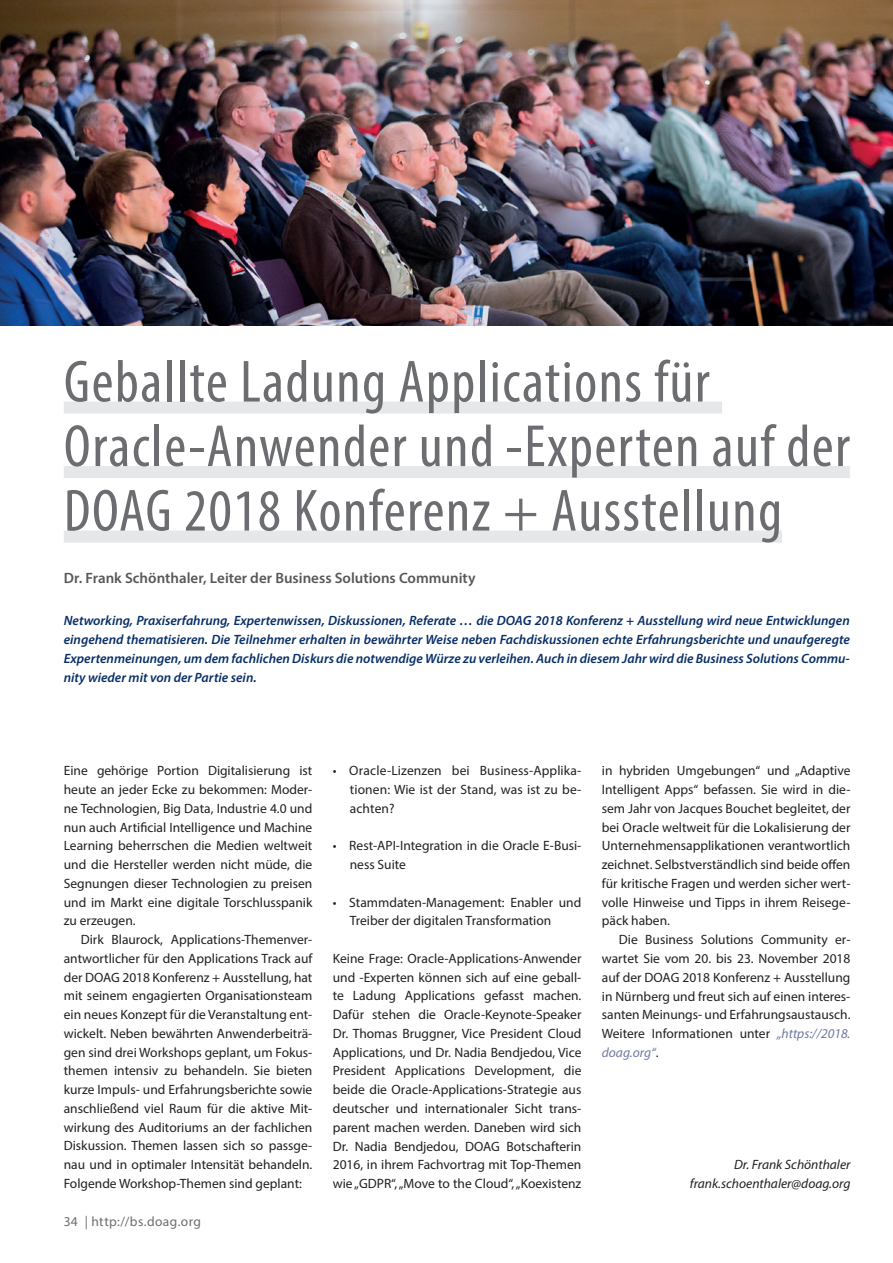
<style>
.page{position:relative;width:893px;height:1263px;background:#fff}
.page>*{position:absolute;margin:0;border:0;box-sizing:border-box;transform-origin:0 0}
.t1{font:condensed 60px/64.5px "Myriad Pro";letter-spacing:.025em;color:#6c6d70}
.t2{font:600 15px "Myriad Pro";color:#57585a}
.t3{font:13.5px/18.8px "Myriad Pro";color:#231f20;text-align:justify}
.t4{font:italic 600 13.5px/18.8px "Myriad Pro";color:#072e66;text-align:justify}
.t5{font:italic 13.5px/18.8px "Myriad Pro";color:#231f20;text-align:right}
.t6{font:13.5px "Myriad Pro";letter-spacing:.03em;color:#6c6d70}
.s1{font-style:italic;color:#6f79a1}
</style>
<div class="page">
<div style="left:64px;top:402px;width:658px;height:12px;background:#e6e7e9"></div>
<div style="left:64px;top:466px;width:786px;height:12px;background:#e6e7e9"></div>
<div style="left:64px;top:531px;width:718px;height:12px;background:#e6e7e9"></div>
<img style="left:0;top:0;width:893px;height:325px">
<h1 class="t1" style="left:64px;top:349px;width:788px">Geballte Ladung Applications für<br>Oracle-Anwender und -Experten auf der<br>DOAG 2018 Konferenz + Ausstellung</h1>
<p class="t2" style="left:64px;top:568px;width:413px">Dr. Frank Schönthaler, Leiter der Business Solutions Community</p>
<p class="t4" style="left:64px;top:611px;width:788px">Networking, Praxiserfahrung, Expertenwissen, Diskussionen, Referate … die DOAG 2018 Konferenz + Ausstellung wird neue Entwicklungen eingehend thematisieren. Die Teilnehmer erhalten in bewährter Weise neben Fachdiskussionen echte Erfahrungsberichte und unaufgeregte Expertenmeinungen, um dem fachlichen Diskurs die notwendige Würze zu verleihen. Auch in diesem Jahr wird die Business Solutions Commu&shy;nity wieder mit von der Partie sein.</p>
<p class="t3" style="left:64px;top:761px;width:250px">Eine gehörige Portion Digitalisierung ist heute an jeder Ecke zu bekommen: Moder&shy;ne Technologien, Big Data, Industrie 4.0 und nun auch Artificial Intelligence und Machine Learning beherrschen die Medien weltweit und die Hersteller werden nicht müde, die Segnungen dieser Technologien zu preisen und im Markt eine digitale Torschlusspanik zu erzeugen.</p>
<p class="t3" style="left:64px;top:930px;width:250px;text-indent:17px">Dirk Blaurock, Applications-Themenver&shy;antwortlicher für den Applications Track auf der DOAG 2018 Konferenz + Ausstellung, hat mit seinem engagierten Organisationsteam ein neues Konzept für die Veranstaltung ent&shy;wickelt. Neben bewährten Anwenderbeiträ&shy;gen sind drei Workshops geplant, um Fokus&shy;themen intensiv zu behandeln. Sie bieten kurze Impuls- und Erfahrungsberichte sowie anschließend viel Raum für die aktive Mit&shy;wirkung des Auditoriums an der fachlichen Diskussion. Themen lassen sich so passge&shy;nau und in optimaler Intensität behandeln.<br>Folgende Workshop-Themen sind geplant:</p>
<p class="t6" style="left:64px;top:1213px;width:139px">34 | http://bs.doag.org</p>
<p class="t3" style="left:350px;top:761px;width:233px;text-indent:-17px">• Oracle-Lizenzen bei Business-Applika&shy;tionen: Wie ist der Stand, was ist zu be&shy;achten?</p>
<p class="t3" style="left:350px;top:836px;width:233px;text-indent:-17px">• Rest-API-Integration in die Oracle E-Busi&shy;ness Suite</p>
<p class="t3" style="left:350px;top:892px;width:233px;text-indent:-17px">• Stammdaten-Management: Enabler und<br>Treiber der digitalen Transformation</p>
<p class="t3" style="left:333px;top:949px;width:250px">Keine Frage: Oracle-Applications-Anwender und -Experten können sich auf eine geball&shy;te Ladung Applications gefasst machen.<br>Dafür stehen die Oracle-Keynote-Speaker Dr. Thomas Bruggner, Vice President Cloud Applications, und Dr. Nadia Bendjedou, Vice President Applications Development, die beide die Oracle-Applications-Strategie aus deutscher und internationaler Sicht trans&shy;parent machen werden. Daneben wird sich Dr. Nadia Bendjedou, DOAG Botschafterin 2016, in ihrem Fachvortrag mit Top-Themen wie „GDPR“, „Move to the Cloud“, „Koexistenz</p>
<p class="t3" style="left:602px;top:761px;width:250px">in hybriden Umgebungen“ und „Adaptive Intelligent Apps“ befassen. Sie wird in die&shy;sem Jahr von Jacques Bouchet begleitet, der bei Oracle weltweit für die Lokalisierung der Unternehmensapplikationen verantwortlich zeichnet. Selbstverständlich sind beide offen für kritische Fragen und werden sicher wert&shy;volle Hinweise und Tipps in ihrem Reisege&shy;päck haben.</p>
<p class="t3" style="left:602px;top:930px;width:250px;text-indent:17px">Die Business Solutions Community er&shy;wartet Sie vom 20. bis 23. November 2018 auf der DOAG 2018 Konferenz + Ausstellung in Nürnberg und freut sich auf einen interes&shy;santen Meinungs- und Erfahrungsaustausch.<br>Weitere Informationen unter <span class="s1">„https://2018. doag.org“</span>.</p>
<p class="t5" style="left:690px;top:1155px;width:162px">Dr. Frank Schönthaler frank.schoenthaler@doag.org</p>
</div>
